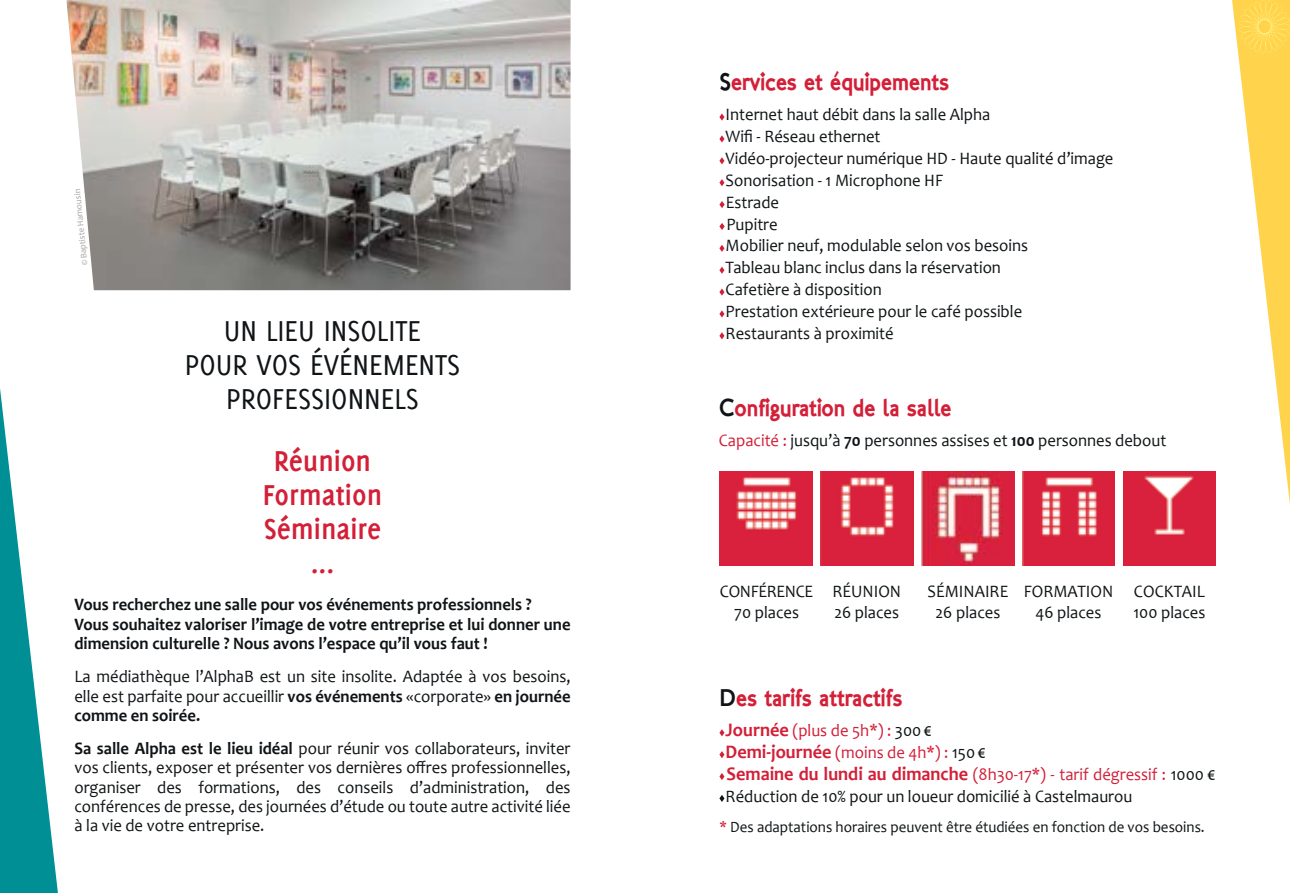
<style>
.page{position:relative;width:1290px;height:893px;background:#fff}
.page>*{position:absolute;margin:0;border:0;box-sizing:border-box;transform-origin:0 0}
.t1{font:31.5px/34.1px "Delicious";color:#101416;text-align:center;scale:.95 1}
.t2{font:700 31.5px/34.1px "Delicious";color:#d31f37;text-align:center;scale:.95 1}
.t3{font:24.5px "London Two";color:#d31f37;scale:.86 1}
.t4{font:17.5px/21.9px "Candara";color:#101416;scale:.95 1}
.t5{font:700 17.5px/19.2px "Candara";color:#101416;scale:.95 1}
.t6{font:17.5px/21px "Candara";letter-spacing:-.02em;color:#101416;text-align:center;scale:.95 1}
.t7{font:15.75px "Candara";color:#101416;scale:.95 1}
.t8{font:8.75px "Candara";color:#a9a3a1}
.s1{font-weight:700}
.s2{color:#101416}
.s3{color:#d31f37}
.s4{font-weight:700;font-size:19.25px;color:#d31f37}
.s5{font-size:19.25px}
</style>
<div class="page">
<svg style="left:0;top:389px;width:58px;height:504px"></svg>
<svg style="left:1232px;top:0;width:58px;height:504px"></svg>
<img style="left:66px;top:0;width:504px;height:290px">
<svg style="left:719px;top:113px;width:5px;height:8px"></svg>
<svg style="left:719px;top:135px;width:5px;height:8px"></svg>
<svg style="left:719px;top:157px;width:5px;height:7px"></svg>
<svg style="left:719px;top:179px;width:5px;height:7px"></svg>
<svg style="left:719px;top:201px;width:6px;height:7px"></svg>
<svg style="left:719px;top:223px;width:6px;height:7px"></svg>
<svg style="left:719px;top:245px;width:5px;height:7px"></svg>
<svg style="left:719px;top:267px;width:5px;height:7px"></svg>
<svg style="left:719px;top:288px;width:5px;height:8px"></svg>
<svg style="left:719px;top:310px;width:5px;height:8px"></svg>
<svg style="left:719px;top:332px;width:5px;height:7px"></svg>
<svg style="left:719px;top:729px;width:5px;height:7px"></svg>
<svg style="left:719px;top:751px;width:5px;height:7px"></svg>
<svg style="left:719px;top:773px;width:5px;height:7px"></svg>
<svg style="left:719px;top:795px;width:5px;height:7px"></svg>
<img style="left:720px;top:472px;width:92px;height:93px">
<img style="left:820px;top:472px;width:93px;height:93px">
<img style="left:921px;top:472px;width:93px;height:93px">
<img style="left:1022px;top:472px;width:93px;height:93px">
<img style="left:1123px;top:472px;width:93px;height:93px">
<p class="t8" style="left:79px;top:266px;width:79px;rotate:-96deg">© Baptiste Hamousin</p>
<h1 class="t1" style="left:185px;top:313px;width:292px">UN LIEU INSOLITE<br>POUR VOS ÉVÉNEMENTS<br>PROFESSIONNELS</h1>
<h1 class="t2" style="left:263px;top:443px;width:127px">Réunion<br>Formation<br>Séminaire ...</h1>
<p class="t5" style="left:74px;top:595px;width:524px">Vous recherchez une salle pour vos événements professionnels ?<br>Vous souhaitez valoriser l’image de votre entreprise et lui donner une dimension culturelle ? Nous avons l’espace qu’il vous faut !</p>
<p class="t4" style="left:74px;top:667px;width:524px;line-height:19.2px;text-align:justify">La médiathèque l’AlphaB est un site insolite. Adaptée à vos besoins, elle est parfaite pour accueillir <span class="s1">vos événements</span> «corporate» <span class="s1">en journée comme en soirée.</span></p>
<p class="t4" style="left:74px;top:738px;width:524px;line-height:19.2px;text-align:justify"><span class="s1">Sa salle Alpha est le lieu idéal</span> pour réunir vos collaborateurs, inviter vos clients, exposer et présenter vos dernières offres professionnelles, organiser des formations, des conseils d’administration, des conférences de presse, des journées d’étude ou toute autre activité liée à la vie de votre entreprise.</p>
<h2 class="t3" style="left:719px;top:66px;width:269px"><span class="s2">S</span>ervices et équipements</h2>
<p class="t4" style="left:725px;top:103px;width:410px">Internet haut débit dans la salle Alpha<br>Wifi - Réseau ethernet<br>Vidéo-projecteur numérique HD - Haute qualité d’image<br>Sonorisation - 1 Microphone HF<br>Estrade<br>Pupitre<br>Mobilier neuf, modulable selon vos besoins<br>Tableau blanc inclus dans la réservation<br>Cafetière à disposition<br>Prestation extérieure pour le café possible<br>Restaurants à proximité</p>
<h2 class="t3" style="left:719px;top:392px;width:272px"><span class="s2">C</span>onfiguration de la salle</h2>
<p class="t4" style="left:719px;top:430px;width:473px"><span class="s3">Capacité :</span> jusqu’à <span class="s1">70</span> personnes assises et <span class="s1">100</span> personnes debout</p>
<p class="t6" style="left:720px;top:580px;width:100px">CONFÉRENCE<br>70 places</p>
<p class="t4" style="left:832px;top:580px;width:74px;line-height:21px">RÉUNION<br>26 places</p>
<p class="t4" style="left:927px;top:580px;width:86px;line-height:21px;text-align:center">SÉMINAIRE<br>26 places</p>
<p class="t4" style="left:1024px;top:580px;width:96px;line-height:21px;text-align:center">FORMATION<br>46 places</p>
<p class="t4" style="left:1133px;top:580px;width:77px;line-height:21px">COCKTAIL<br>100 places</p>
<h2 class="t3" style="left:719px;top:681px;width:214px"><span class="s2">D</span>es tarifs attractifs</h2>
<p class="t4" style="left:725px;top:719px;width:517px"><span class="s4">Journée</span> <span class="s3">(plus de 5h*) :</span> 300 <span class="s5">€<br></span><span class="s4">Demi-journée</span> <span class="s3">(moins de 4h*) :</span> 150 <span class="s5">€<br></span><span class="s4">Semaine du lundi au dimanche</span> <span class="s3">(8h30-17*) - tarif dégressif :</span> 1000 <span class="s5">€ </span>Réduction de 10% pour un loueur domicilié à Castelmaurou</p>
<p class="t7" style="left:719px;top:817px;width:512px"><span class="s3">*</span> Des adaptations horaires peuvent être étudiées en fonction de vos besoins.</p>
</div>
